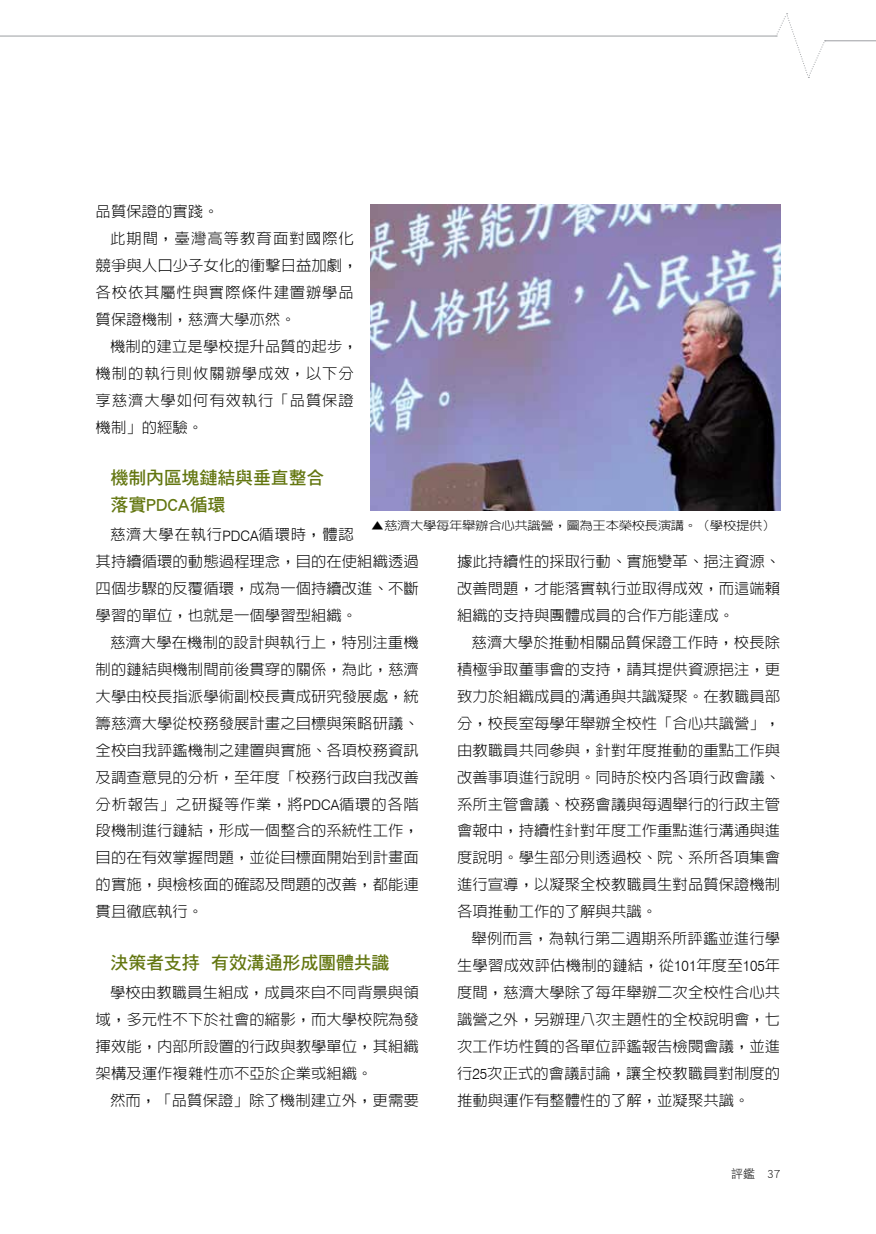
<style>
.page{position:relative;width:876px;height:1234px;background:#fff}
.page>*{position:absolute;margin:0;border:0;box-sizing:border-box;transform-origin:0 0}
.t1{font:18px/26.8px "DF Hei Std W7";letter-spacing:-.01em;color:#637610}
.t2{font:300 15px/26.8px "AR Hei B5 HK";color:#000;text-align:justify}
.t3{font:300 15px "AR Hei B5 HK";letter-spacing:.055em;color:#000}
.t4{font:300 15px "AR Hei B5 HK";letter-spacing:.05em;color:#000}
.t5{font:300 15px "AR Hei B5 HK";letter-spacing:.065em;color:#000}
.t6{font:300 12px "AR Hei B5 HK";letter-spacing:-.03em;color:#000;scale:1.12 1}
.t7{font:12px "DF Hei Std W3";color:#000}
.s1{font-family:"Swiss 721 BT";font-size:14.4px}
.s2{font-family:"Swiss 721 BT"}
</style>
<div class="page">
<hr style="left:0;top:35px;width:776px;height:2px;background:#a7a9ac">
<hr style="left:825px;top:40px;width:51px;height:1px;background:#a7a9ac">
<svg style="left:776px;top:13px;width:50px;height:65px"></svg>
<img style="left:371px;top:204px;width:409px;height:306px">
<p class="t2" style="left:96px;top:198px;width:125px">品質保證的實踐。</p>
<p class="t5" style="left:110px;top:231px;width:245px">此期間，臺灣高等教育面對國際化</p>
<p class="t2" style="left:96px;top:252px;width:264px">競爭與人口少子女化的衝擊日益加劇，</p>
<p class="t4" style="left:96px;top:285px;width:260px">各校依其屬性與實際條件建置辦學品</p>
<p class="t2" style="left:96px;top:306px;width:202px">質保證機制，慈濟大學亦然。</p>
<p class="t2" style="left:110px;top:333px;width:249px">機制的建立是學校提升品質的起步，</p>
<p class="t3" style="left:96px;top:365px;width:260px">機制的執行則攸關辦學成效，以下分</p>
<p class="t3" style="left:96px;top:392px;width:260px">享慈濟大學如何有效執行「品質保證</p>
<p class="t2" style="left:96px;top:413px;width:109px">機制」的經驗。</p>
<p class="t1" style="left:111px;top:464px;width:216px">機制內區塊鏈結與垂直整合落實PDCA循環</p>
<p class="t2" style="left:96px;top:521px;width:325px;text-align:left;text-indent:14px">慈濟大學在執行<span class="s1">PDCA</span>循環時，體認<br>其持續循環的動態過程理念，目的在使組織透過四個步驟的反覆循環，成為一個持續改進、不斷學習的單位，也就是一個學習型組織。</p>
<p class="t2" style="left:96px;top:628px;width:325px;text-indent:14px">慈濟大學在機制的設計與執行上，特別注重機制的鏈結與機制間前後貫穿的關係，為此，慈濟大學由校長指派學術副校長責成研究發展處，統籌慈濟大學從校務發展計畫之目標與策略研議、全校自我評鑑機制之建置與實施、各項校務資訊及調查意見的分析，至年度「校務行政自我改善分析報告」之研擬等作業，將<span class="s1">PDCA</span>循環的各階段機制進行鏈結，形成一個整合的系統性工作，目的在有效掌握問題，並從目標面開始到計畫面的實施，與檢核面的確認及問題的改善，都能連貫且徹底執行。</p>
<p class="t1" style="left:111px;top:948px;width:281px">決策者支持 有效溝通形成團體共識</p>
<p class="t2" style="left:96px;top:978px;width:325px;text-indent:14px">學校由教職員生組成，成員來自不同背景與領域，多元性不下於社會的縮影，而大學校院為發揮效能，內部所設置的行政與教學單位，其組織架構及運作複雜性亦不亞於企業或組織。</p>
<p class="t2" style="left:110px;top:1086px;width:310px">然而，「品質保證」除了機制建立外，更需要</p>
<p class="t6" style="left:371px;top:519px;width:363px">▲慈濟大學每年舉辦合心共識營，圖為王本榮校長演講。（學校提供）</p>
<p class="t2" style="left:457px;top:548px;width:325px">據此持續性的採取行動、實施變革、挹注資源、改善問題，才能落實執行並取得成效，而這端賴組織的支持與團體成員的合作方能達成。</p>
<p class="t2" style="left:457px;top:628px;width:325px;text-indent:14px">慈濟大學於推動相關品質保證工作時，校長除積極爭取董事會的支持，請其提供資源挹注，更致力於組織成員的溝通與共識凝聚。在教職員部分，校長室每學年舉辦全校性「合心共識營」，由教職員共同參與，針對年度推動的重點工作與改善事項進行說明。同時於校內各項行政會議、系所主管會議、校務會議與每週舉行的行政主管會報中，持續性針對年度工作重點進行溝通與進度說明。學生部分則透過校、院、系所各項集會進行宣導，以凝聚全校教職員生對品質保證機制各項推動工作的了解與共識。</p>
<p class="t2" style="left:457px;top:924px;width:325px;text-indent:14px">舉例而言，為執行第二週期系所評鑑並進行學生學習成效評估機制的鏈結，從<span class="s2">101</span>年度至<span class="s2">105</span>年度間，慈濟大學除了每年舉辦二次全校性合心共識營之外，另辦理八次主題性的全校說明會，七次工作坊性質的各單位評鑑報告檢閱會議，並進行<span class="s2">25</span>次正式的會議討論，讓全校教職員對制度的推動與運作有整體性的了解，並凝聚共識。</p>
<p class="t7" style="left:731px;top:1167px;width:51px">評鑑 37</p>
</div>
